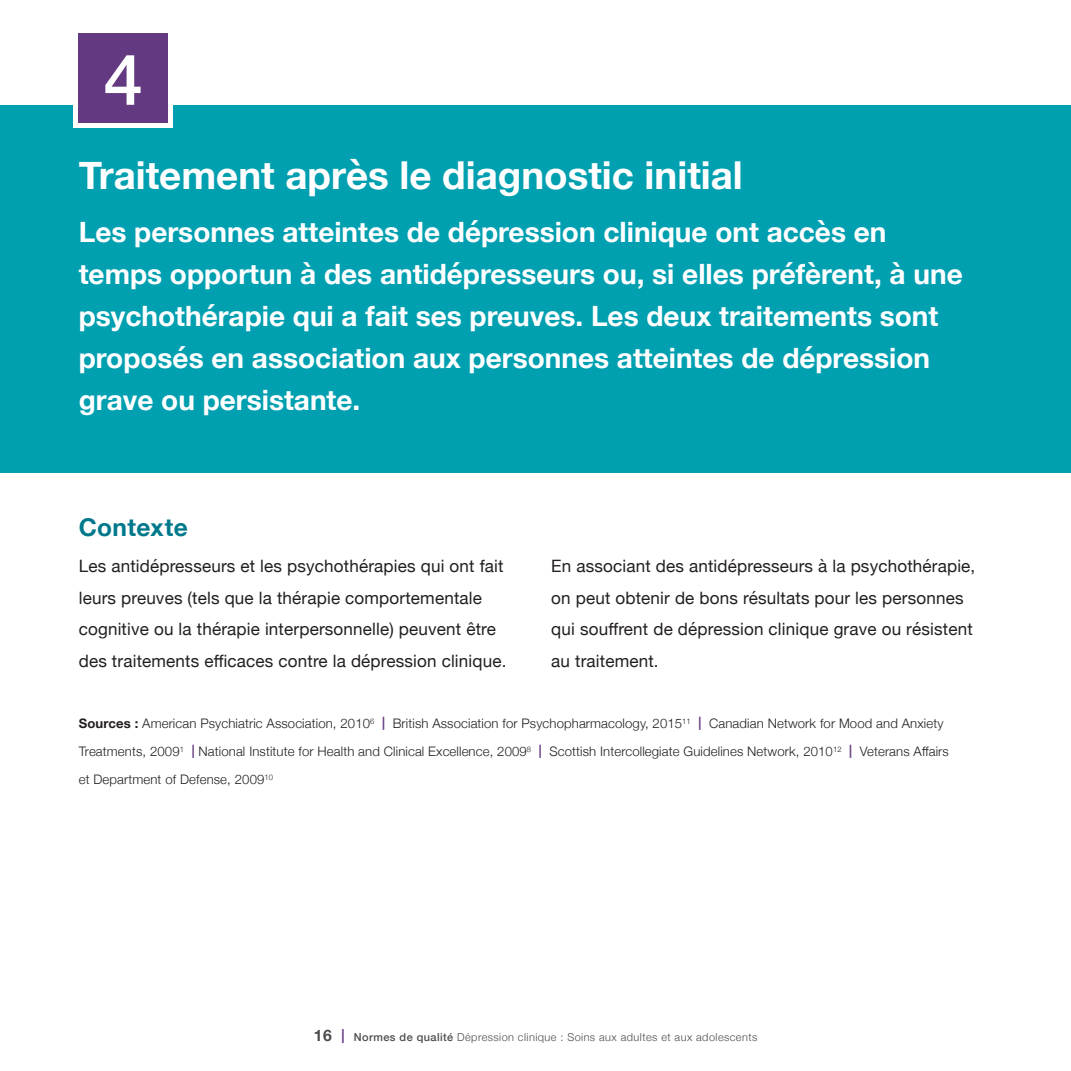
<style>
.page{position:relative;width:1071px;height:1071px;background:#fff}
.page>*{position:absolute;margin:0;border:0;box-sizing:border-box;transform-origin:0 0}
.t1{font:500 70.7px "Helvetica Neue";color:#fff}
.t2{font:700 38.5px "Helvetica Neue";color:#fff}
.t3{font:700 28px/42px "Helvetica Neue";color:#fff}
.t4{font:700 24.5px "Helvetica Neue";letter-spacing:.015em;color:#00788b}
.t5{font:17.15px/31.5px "Helvetica Neue";letter-spacing:.01em;color:#231f20}
.t6{font:300 13.12px/28px "Helvetica Neue";letter-spacing:.01em;color:#231f20}
.t7{font:300 10.85px "Helvetica Neue";letter-spacing:.04em;color:#4b4c4d}
.s1{font-weight:700}
.s2{font-weight:700;color:#633a81}
.s3{font-weight:700;font-size:15.75px}
.s4{font-weight:700;font-size:14px;color:#633a81}
.s5{font-weight:500}
</style>
<div class="page">
<div style="left:0;top:105px;width:1071px;height:367px;background:#00a0b0"></div>
<div style="left:74px;top:28px;width:99px;height:100px;background:#fff"></div>
<div style="left:79px;top:33px;width:89px;height:89px;background:#633a81"></div>
<h1 class="t1" style="left:104px;top:23px;width:41px">4</h1>
<h2 class="t2" style="left:79px;top:145px;width:666px">Traitement après le diagnostic initial</h2>
<p class="t3" style="left:79px;top:211px;width:886px">Les personnes atteintes de dépression clinique ont accès en temps opportun à des antidépresseurs ou, si elles préfèrent, à une psychothérapie qui a fait ses preuves. Les deux traitements sont proposés en association aux personnes atteintes de dépression grave ou persistante.</p>
<h3 class="t4" style="left:79px;top:508px;width:111px">Contexte</h3>
<p class="t5" style="left:79px;top:551px;width:429px">Les antidépresseurs et les psychothérapies qui ont fait leurs preuves (tels que la thérapie comportementale cognitive ou la thérapie interpersonnelle) peuvent être des traitements efficaces contre la dépression clinique.</p>
<p class="t5" style="left:551px;top:551px;width:426px">En associant des antidépresseurs à la psychothérapie, on peut obtenir de bons résultats pour les personnes qui souffrent de dépression clinique grave ou résistent au traitement.</p>
<p class="t6" style="left:79px;top:708px;width:872px"><span class="s1">Sources :</span> American Psychiatric Association, 2010<sup>6</sup> <span class="s2">|</span> British Association for Psychopharmacology, 2015<sup>11</sup> <span class="s2">|</span> Canadian Network for Mood and Anxiety<br>Treatments, 2009<sup>1</sup> <span class="s2">|</span> National Institute for Health and Clinical Excellence, 2009<sup>8</sup> <span class="s2">|</span> Scottish Intercollegiate Guidelines Network, 2010<sup>12</sup> <span class="s2">|</span> Veterans Affairs et Department of Defense, 2009<sup>10</sup></p>
<p class="t7" style="left:314px;top:1029px;width:445px"><span class="s3">16</span> <span class="s4">|</span> <span class="s5">Normes de qualité</span> Dépression clinique : Soins aux adultes et aux adolescents</p>
</div>
